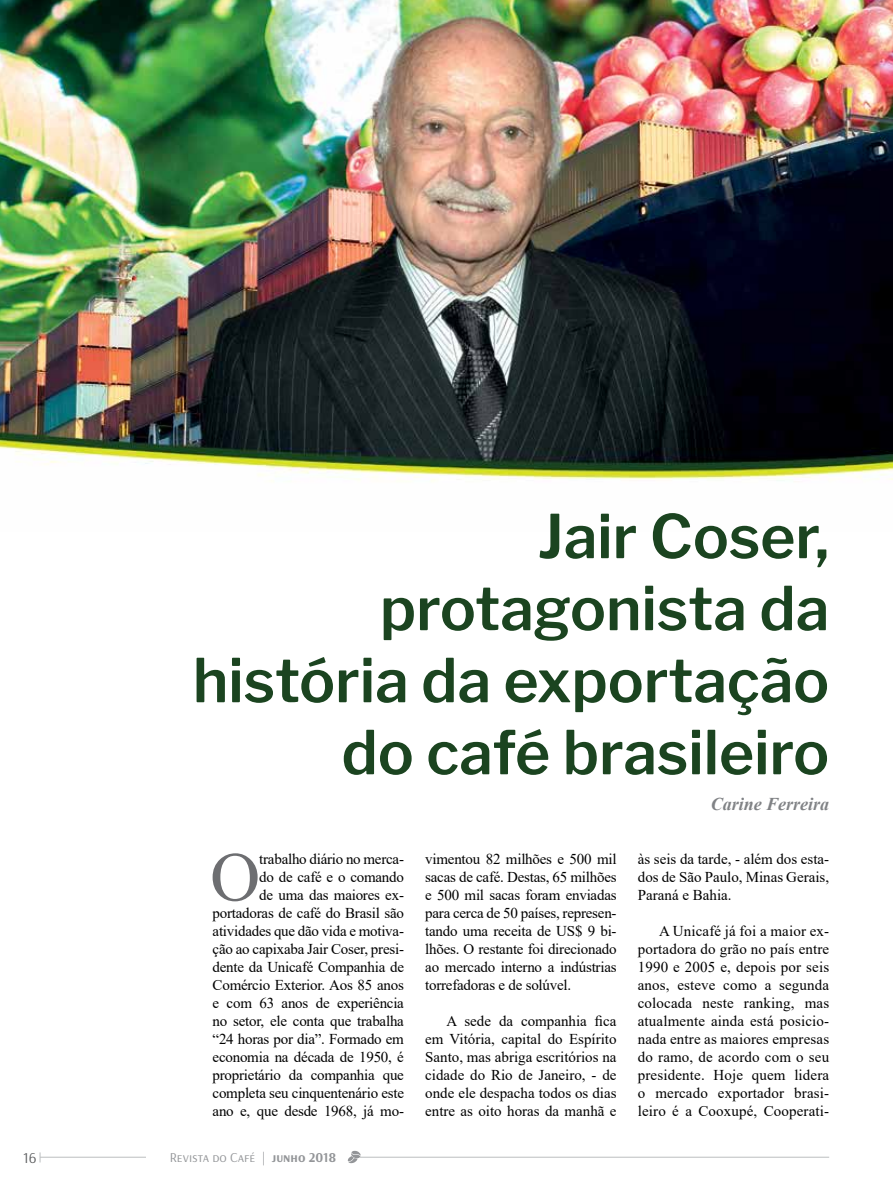
<style>
.page{position:relative;width:893px;height:1191px;background:#fff}
.page>*{position:absolute;margin:0;border:0;box-sizing:border-box;transform-origin:0 0}
.t1{font:69.3px "Times New Roman";color:#6d6e71}
.t2{font:600 60px/72px "Libre Franklin";color:#1b4420;text-align:right}
.t3{font:italic 700 18px "Times New Roman";color:#808285}
.t4{font:15px/18px "Times New Roman";letter-spacing:-.015em;color:#000;text-align:justify}
.t5{font:15px "Arsenal";color:#58595b}
.t6{font:13.5px "Arsenal";color:#939598}
.s1{font-weight:700}
</style>
<div class="page">
<hr style="left:40px;top:1157px;width:789px;height:1px;background:#bcbec0">
<div style="left:146px;top:1148px;width:213px;height:18px;background:#fff"></div>
<svg style="left:348px;top:1150px;width:13px;height:13px"></svg>
<img style="left:0;top:0;width:893px;height:482px">
<h2 class="t2" style="left:193px;top:500px;width:638px">Jair Coser, protagonista da história da exportação do café brasileiro</h2>
<h1 class="t1" style="left:210px;top:828px;width:52px">O</h1>
<p class="t4" style="left:213px;top:849px;width:193px;text-align:right">trabalho diário no merca-<br>do de café e o comando<br>de uma das maiores ex&shy;portadoras de café do Brasil são atividades que dão vida e motiva&shy;ção ao capixaba Jair Coser, presi&shy;dente da Unicafé Companhia de<br>Comércio Exterior. Aos 85 anos e com 63 anos de experiência no setor, ele conta que trabalha “24 horas por dia”. Formado em economia na década de 1950, é proprietário da companhia que completa seu cinquentenário este ano e, que desde 1968, já mo-</p>
<p class="t5" style="left:23px;top:1147px;width:15px">16</p>
<p class="t6" style="left:170px;top:1147px;width:168px">Revista do Café | <span class="s1">junho 2018</span></p>
<p class="t4" style="left:425px;top:849px;width:193px">vimentou 82 milhões e 500 mil sacas de café. Destas, 65 milhões e 500 mil sacas foram enviadas para cerca de 50 países, represen&shy;tando uma receita de US$ 9 bi&shy;lhões. O restante foi direcionado ao mercado interno a indústrias torrefadoras e de solúvel.</p>
<p class="t4" style="left:425px;top:1012px;width:193px;text-indent:21px">A sede da companhia fica em Vitória, capital do Espírito Santo, mas abriga escritórios na cidade do Rio de Janeiro, - de onde ele despacha todos os dias entre as oito horas da manhã e</p>
<p class="t3" style="left:711px;top:791px;width:120px">Carine Ferreira</p>
<p class="t4" style="left:638px;top:850px;width:193px">às seis da tarde, - além dos esta&shy;dos de São Paulo, Minas Gerais, Paraná e Bahia.</p>
<p class="t4" style="left:638px;top:922px;width:193px;text-indent:21px">A Unicafé já foi a maior ex&shy;portadora do grão no país entre 1990 e 2005 e, depois por seis anos, esteve como a segunda colocada neste ranking, mas atualmente ainda está posicio&shy;nada entre as maiores empresas do ramo, de acordo com o seu presidente. Hoje quem lidera o mercado exportador brasi&shy;leiro é a Cooxupé, Cooperati-</p>
</div>
